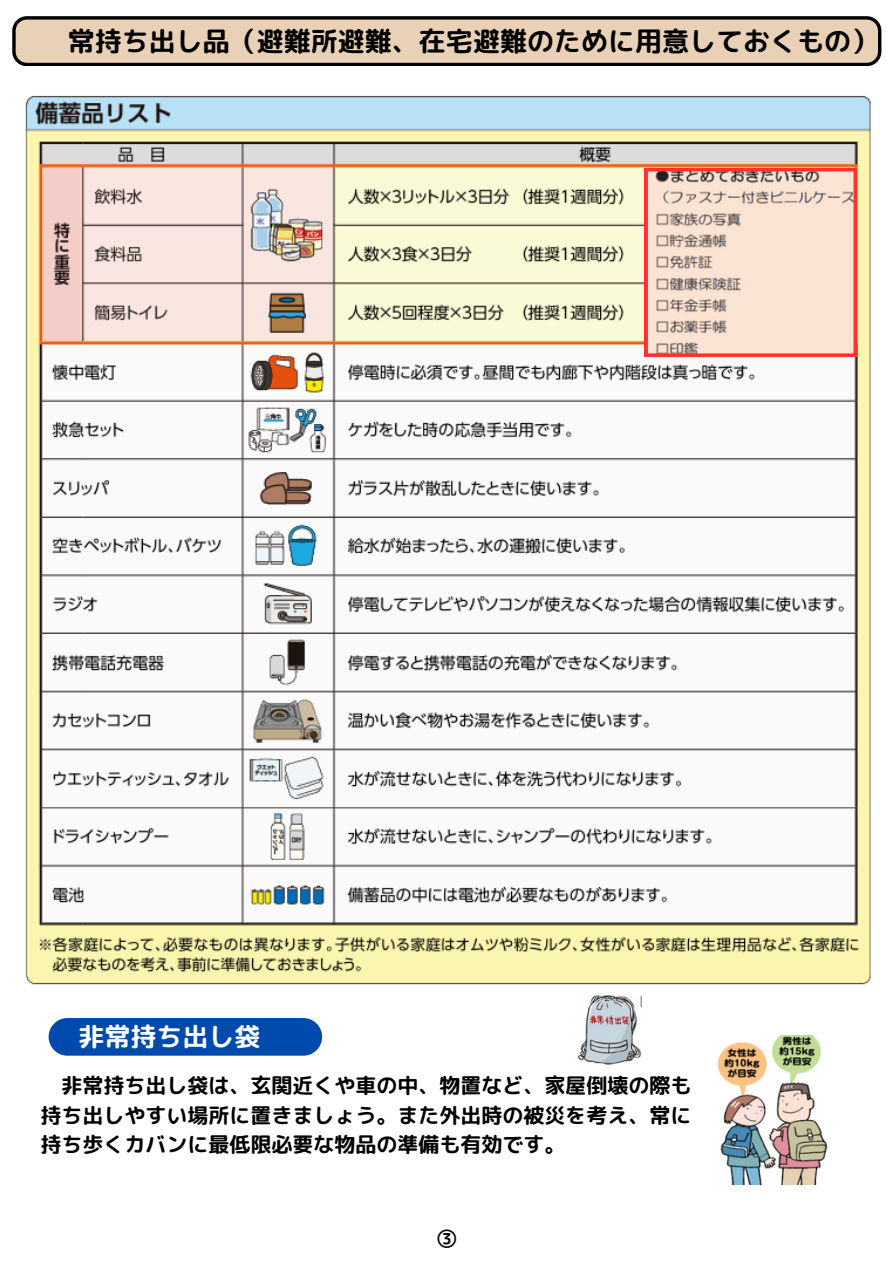
<style>
.page{position:relative;width:894px;height:1264px;background:#fff}
.page>*{position:absolute;margin:0;border:0;box-sizing:border-box;transform-origin:0 0}
.t1{font:27px "rounded mplus 1 p bold";color:#000}
.t2{font:25.95px "rounded mplus 1 p bold";color:#fdfefd}
.t3{font:21px "rounded mplus 1 p bold";color:#000}
.t4{font:20.25px "rounded mplus 1 p bold";color:#000}
</style>
<div class="page">
<img style="left:25px;top:96px;width:846px;height:889px">
<img style="left:717px;top:1035px;width:111px;height:148px">
<svg style="left:644px;top:168px;width:212px;height:189px;background:#edcabd"></svg>
<div style="left:49px;top:1018px;width:273px;height:37px;background:#004aad;border-radius:19px"></div>
<svg style="left:12px;top:16px;width:869px;height:50px;background:#c8b49d"></svg>
<img style="left:578px;top:995px;width:63px;height:70px">
<p class="t1" style="left:68px;top:22px;width:811px">常持ち出し品（避難所避難、在宅避難のために用意しておくもの）</p>
<h1 class="t2" style="left:78px;top:1017px;width:183px">非常持ち出し袋</h1>
<p class="t3" style="left:61px;top:1070px;width:631px">非常持ち出し袋は、玄関近くや車の中、物置など、家屋倒壊の際も</p>
<p class="t3" style="left:40px;top:1099px;width:652px">持ち出しやすい場所に置きましょう。また外出時の被災を考え、常に</p>
<h1 class="t3" style="left:40px;top:1129px;width:526px">持ち歩くカバンに最低限必要な物品の準備も有効です。</h1>
<p class="t4" style="left:436px;top:1224px;width:22px">③</p>
</div>
